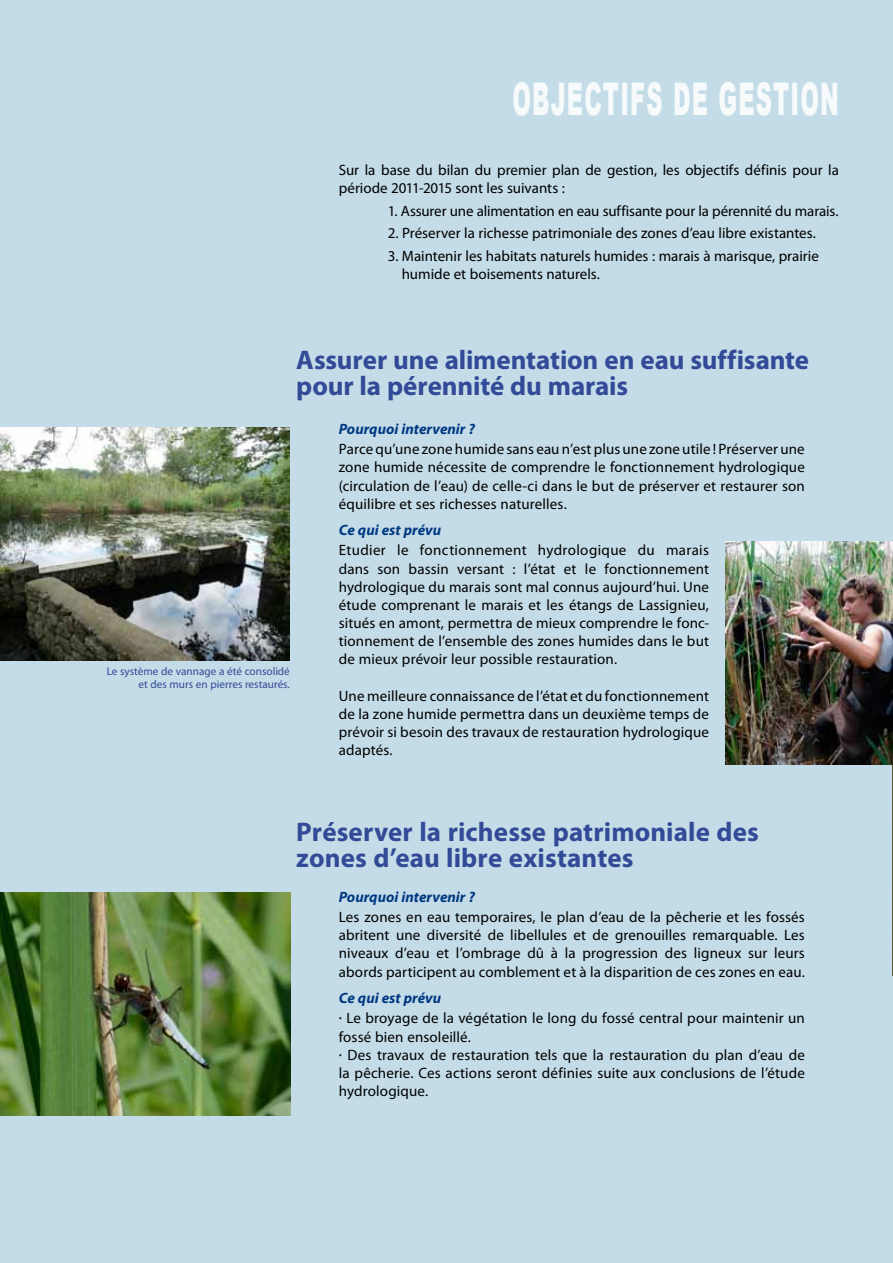
<style>
.page{position:relative;width:893px;height:1263px;background:#c4dce7}
.page>*{position:absolute;margin:0;border:0;box-sizing:border-box;transform-origin:0 0}
.t1{font:900 45px "Arial";letter-spacing:.05em;color:#f6fafb;scale:.5 1}
.t2{font:700 27px/25.5px "Myriad Pro";color:#324a97}
.t3{font:15px/18.1px "Myriad Pro";letter-spacing:.005em;color:#000;text-align:justify}
.t4{font:italic 700 15px "Myriad Pro";color:#003882}
.t5{font:11.25px/13.5px "Myriad Pro";color:#324a97;text-align:right}
</style>
<div class="page">
<img style="left:0;top:427px;width:290px;height:234px">
<svg style="left:892px;top:765px;width:1px;height:211px"></svg>
<img style="left:0;top:892px;width:291px;height:223px">
<img style="left:725px;top:541px;width:168px;height:224px">
<h1 class="t1" style="left:512px;top:66px;width:655px">OBJECTIFS DE GESTION</h1>
<p class="t3" style="left:339px;top:161px;width:502px">Sur la base du bilan du premier plan de gestion, les objectifs définis pour la période 2011-2015 sont les suivants :</p>
<p class="t3" style="left:388px;top:201px;width:452px">1. Assurer une alimentation en eau suffisante pour la pérennité du marais.</p>
<p class="t3" style="left:388px;top:224px;width:430px">2. Préserver la richesse patrimoniale des zones d’eau libre existantes.</p>
<p class="t3" style="left:402px;top:246px;width:419px;text-indent:-14px">3. Maintenir les habitats naturels humides : marais à marisque, prairie humide et boisements naturels.</p>
<h2 class="t2" style="left:296px;top:346px;width:514px">Assurer une alimentation en eau suffisante pour la pérennité du marais</h2>
<p class="t4" style="left:339px;top:419px;width:138px">Pourquoi intervenir ?</p>
<p class="t3" style="left:339px;top:440px;width:468px">Parce qu’une zone humide sans eau n’est plus une zone utile ! Préserver une zone humide nécessite de comprendre le fonctionnement hydrologique (circulation de l’eau) de celle-ci dans le but de préserver et restaurer son équilibre et ses richesses naturelles.</p>
<p class="t4" style="left:339px;top:520px;width:104px">Ce qui est prévu</p>
<p class="t3" style="left:339px;top:541px;width:372px">Etudier le fonctionnement hydrologique du marais dans son bassin versant : l’état et le fonctionnement hydrologique du marais sont mal connus aujourd’hui. Une étude comprenant le marais et les étangs de Lassignieu, situés en amont, permettra de mieux comprendre le fonc&shy;tionnement de l’ensemble des zones humides dans le but de mieux prévoir leur possible restauration.</p>
<p class="t3" style="left:339px;top:686px;width:372px">Une meilleure connaissance de l’état et du fonctionnement de la zone humide permettra dans un deuxième temps de prévoir si besoin des travaux de restauration hydrologique adaptés.</p>
<p class="t5" style="left:107px;top:664px;width:185px">Le système de vannage a été consolidé et des murs en pierres restaurés.</p>
<h2 class="t2" style="left:296px;top:818px;width:464px">Préserver la richesse patrimoniale des zones d’eau libre existantes</h2>
<p class="t4" style="left:339px;top:887px;width:138px">Pourquoi intervenir ?</p>
<p class="t3" style="left:339px;top:908px;width:468px">Les zones en eau temporaires, le plan d’eau de la pêcherie et les fossés abritent une diversité de libellules et de grenouilles remarquable. Les niveaux d’eau et l’ombrage dû à la progression des ligneux sur leurs abords participent au comblement et à la disparition de ces zones en eau.</p>
<p class="t4" style="left:339px;top:988px;width:104px">Ce qui est prévu</p>
<p class="t3" style="left:339px;top:1009px;width:468px;text-align:left">· Le broyage de la végétation le long du fossé central pour maintenir un fossé bien ensoleillé.<br>· Des travaux de restauration tels que la restauration du plan d’eau de la pêcherie. Ces actions seront définies suite aux conclusions de l’étude hydrologique.</p>
</div>
